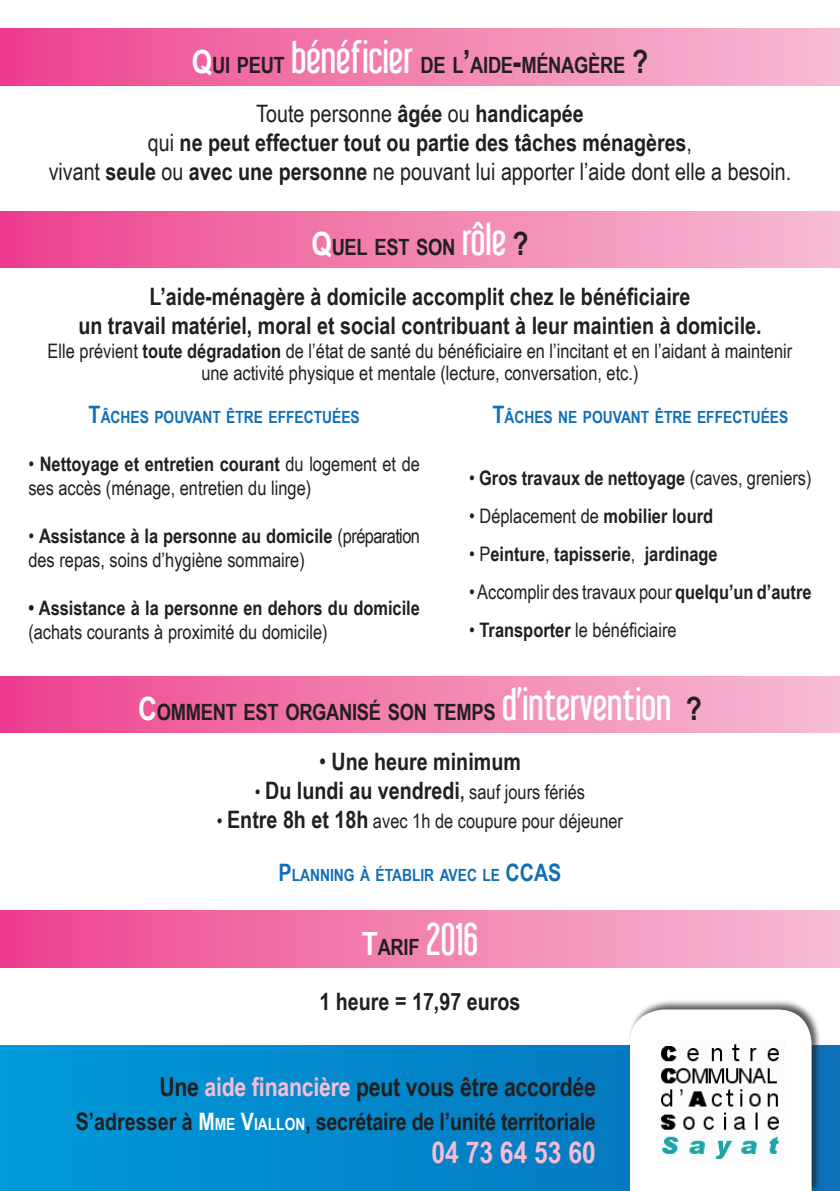
<style>
.page{position:relative;width:840px;height:1191px;background:#fff}
.page>*{position:absolute;margin:0;border:0;box-sizing:border-box;transform-origin:0 0}
.t1{font:700 30px "Arial Narrow";color:#f7bdd7}
.t2{font:700 26px "Arial Narrow";letter-spacing:-.01em;color:#231f20}
.t3{font:700 24px/28.8px "Arial Narrow";color:#231f20;text-align:center}
.t4{font:700 22.4px "Arial Narrow";letter-spacing:-.015em;color:#231f20}
.t5{font:20px/24px "Arial Narrow";color:#231f20}
.t6{font:700 20px "Arial Narrow";color:#231f20}
.t7{font:700 16.8px "Arial Narrow";color:#116fb8}
.s1{font-size:32px;color:#fff}
.s2{font-family:"Libel Suit";font-weight:400;font-size:40px;color:#fff}
.s3{font-size:32px}
.s4{font-weight:400}
.s5{font-weight:700}
.s6{font-size:24px}
.s7{font-weight:400;font-size:20px}
.s8{font-size:20px}
.s9{font-weight:700;font-size:24px}
.s10{color:#f7bdd7}
.s11{color:#fff}
.s12{font-size:16.8px;color:#fff}
</style>
<div class="page">
<div style="left:0;top:28px;width:839px;height:57px;background:linear-gradient(to right,#ee438d,#f6bfd5)"></div>
<div style="left:0;top:211px;width:839px;height:57px;background:linear-gradient(to right,#ee438d,#f6bfd5)"></div>
<div style="left:0;top:676px;width:839px;height:56px;background:linear-gradient(to right,#ee438d,#f6bfd5)"></div>
<svg style="left:0;top:1046px;width:839px;height:145px;background:#0289cc"></svg>
<div style="left:627px;top:999px;width:194px;height:192px;background:#231f20;opacity:.75"></div>
<svg style="left:629px;top:1009px;width:182px;height:182px"></svg>
<img style="left:657px;top:1040px;width:126px;height:122px">
<div style="left:0;top:910px;width:839px;height:57px;background:linear-gradient(to right,#ee438d,#f6bfd5)"></div>
<p class="t4" style="left:192px;top:48px;width:457px"><span class="s1">Q</span>UI PEUT <span class="s2">bénéficier</span> DE L<span class="s3">’</span>AIDE<span class="s3">-</span>MÉNAGÈRE <span class="s3">?</span></p>
<p class="t3" style="left:49px;top:98px;width:743px"><span class="s4">Toute personne</span> âgée <span class="s4">ou</span> handicapée<br><span class="s4">qui</span> ne peut effectuer tout ou partie des tâches ménagères<span class="s4">,<br>vivant</span> seule <span class="s4">ou</span> avec une personne <span class="s4">ne pouvant lui apporter l’aide dont elle a besoin.</span></p>
<p class="t4" style="left:311px;top:230px;width:218px"><span class="s1">Q</span>UEL EST SON <span class="s2">rôle</span> <span class="s3">?</span></p>
<p class="t3" style="left:78px;top:281px;width:684px">L’aide-ménagère à domicile accomplit chez le bénéficiaire<br>un travail matériel, moral et social contribuant à leur maintien à domicile.</p>
<p class="t5" style="left:48px;top:339px;width:745px;line-height:22px;text-align:center">Elle prévient <span class="s5">toute dégradation</span> de l’état de santé du bénéficiaire en l’incitant et en l’aidant à maintenir une activité physique et mentale (lecture, conversation, etc.)</p>
<p class="t7" style="left:89px;top:404px;width:271px"><span class="s6">T</span>ÂCHES POUVANT ÊTRE EFFECTUÉES</p>
<p class="t5" style="left:28px;top:451px;width:393px">• <span class="s5">Nettoyage et entretien courant</span> du logement et de ses accès (ménage, entretien du linge)</p>
<p class="t5" style="left:28px;top:523px;width:393px">• <span class="s5">Assistance à la personne au domicile</span> (préparation des repas, soins d’hygiène sommaire)</p>
<p class="t6" style="left:28px;top:592px;width:393px">• Assistance à la personne en dehors du domicile</p>
<p class="t5" style="left:28px;top:619px;width:300px">(achats courants à proximité du domicile)</p>
<p class="t7" style="left:492px;top:404px;width:296px"><span class="s6">T</span>ÂCHES NE POUVANT ÊTRE EFFECTUÉES</p>
<p class="t6" style="left:469px;top:462px;width:344px"><span class="s4">•</span> Gros travaux de nettoyage <span class="s4">(caves, greniers)</span></p>
<p class="t5" style="left:469px;top:503px;width:245px">• Déplacement de <span class="s5">mobilier lourd</span></p>
<p class="t6" style="left:469px;top:538px;width:250px"><span class="s4">• P</span>einture<span class="s4">,</span> tapisserie<span class="s4">,</span> jardinage</p>
<p class="t5" style="left:469px;top:579px;width:344px">• Accomplir des travaux pour <span class="s5">quelqu’un d’autre</span></p>
<p class="t5" style="left:469px;top:617px;width:209px">• <span class="s5">Transporter</span> le bénéficiaire</p>
<p class="t4" style="left:138px;top:695px;width:565px"><span class="s1">C</span>OMMENT EST ORGANISÉ SON TEMPS <span class="s2">d’intervention</span> <span class="s3">?</span></p>
<p class="t3" style="left:319px;top:746px;width:203px"><span class="s4">•</span> Une heure minimum</p>
<p class="t3" style="left:255px;top:775px;width:331px"><span class="s7">•</span> Du lundi au vendredi<span class="s8">,</span> <span class="s7">sauf jours fériés</span></p>
<p class="t5" style="left:217px;top:808px;width:407px">• <span class="s9">Entre 8h et 18h</span> avec 1h de coupure pour déjeuner</p>
<p class="t7" style="left:278px;top:862px;width:284px"><span class="s6">P</span>LANNING À ÉTABLIR AVEC LE <span class="s6">CCAS</span></p>
<p class="t4" style="left:362px;top:930px;width:117px"><span class="s1">T</span>ARIF <span class="s2">2016</span></p>
<p class="t3" style="left:319px;top:985px;width:202px">1 heure = 17,97 euros</p>
<h2 class="t2" style="left:159px;top:1067px;width:438px">Une <span class="s10">aide financière</span> peut vous être accordée</h2>
<p class="t3" style="left:76px;top:1105px;width:521px">S’adresser à <span class="s11">M</span> <span class="s12">ME</span> <span class="s11">V</span><span class="s12">IALLON</span>, secrétaire de l’unité territoriale</p>
<h1 class="t1" style="left:431px;top:1129px;width:166px">04 73 64 53 60</h1>
</div>
